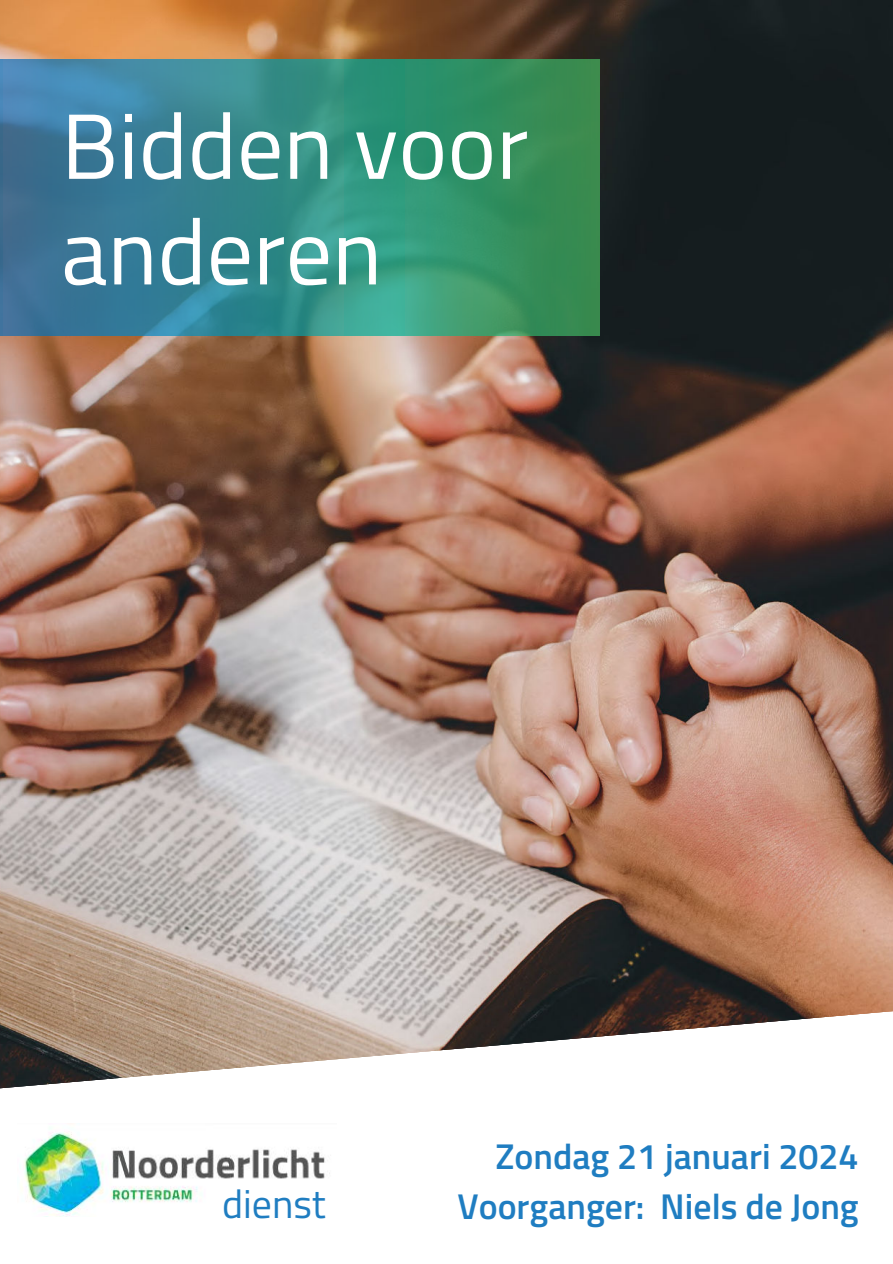
<style>
.page{position:relative;width:893px;height:1264px;background:#fff}
.page>*{position:absolute;margin:0;border:0;box-sizing:border-box;transform-origin:0 0}
.t1{font:92.7px/105.6px "Titillium Web";color:#fff}
.t2{font:39.9px "Titillium Web";color:#1f7dc1}
.t3{font:600 35.85px/49.8px "Titillium Web";color:#1f7dc1;text-align:right}
</style>
<div class="page">
<img style="left:0;top:0;width:892px;height:1010px">
<svg style="left:0;top:1010px;width:892px;height:207px"></svg>
<img style="left:17px;top:1123px;width:319px;height:93px">
<svg style="left:0;top:59px;width:599px;height:276px;background:#368981"></svg>
<h1 class="t1" style="left:61px;top:89px;width:468px">Bidden voor anderen</h1>
<p class="t2" style="left:222px;top:1174px;width:105px">dienst</p>
<p class="t3" style="left:457px;top:1130px;width:403px">Zondag 21 januari 2024<br>Voorganger: Niels de Jong</p>
</div>
